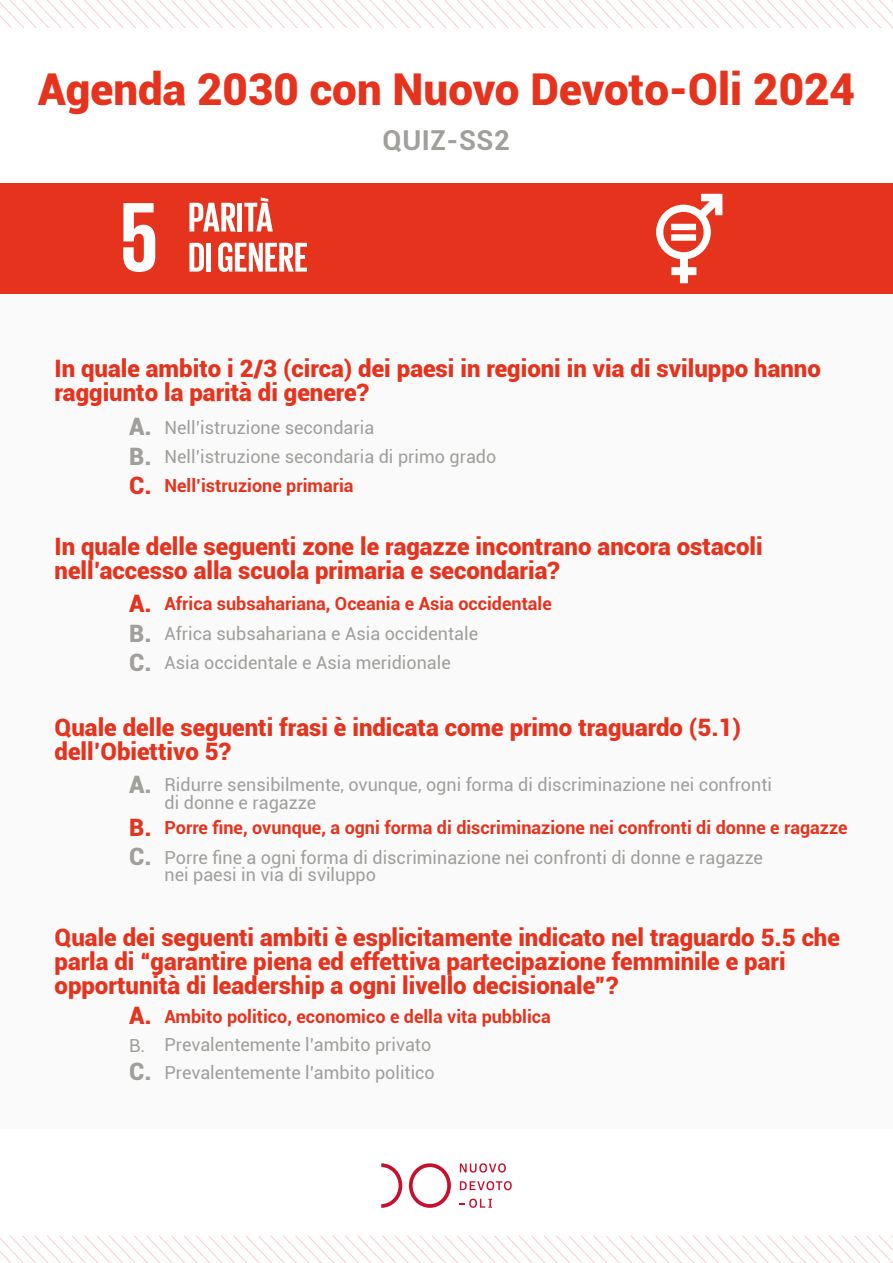
<style>
.page{position:relative;width:893px;height:1263px;background:#fff}
.page>*{position:absolute;margin:0;border:0;box-sizing:border-box;transform-origin:0 0}
.t1{font:900 43.95px "Roboto";color:#e6331d}
.t2{font:700 27.45px "Roboto";letter-spacing:.02em;color:#a09f9c}
.t3{font:900 24px/24px "Roboto";color:#e6331d}
.t4{font:900 24px/29.2px "Roboto";color:#a09f9c}
.t5{font:18px/29.2px "Roboto";color:#a09f9c}
.t6{font:700 18px "Roboto";color:#e6331d}
</style>
<div class="page">
<div style="left:0;top:293px;width:893px;height:836px;background:#fafafa"></div>
<svg style="left:381px;top:1163px;width:21px;height:45px"></svg>
<svg style="left:409px;top:1163px;width:42px;height:45px"></svg>
<svg style="left:460px;top:1163px;width:46px;height:9px"></svg>
<svg style="left:460px;top:1181px;width:52px;height:9px"></svg>
<svg style="left:459px;top:1198px;width:33px;height:10px"></svg>
<svg style="left:0;top:0;width:893px;height:27px"></svg>
<div style="left:0;top:184px;width:893px;height:110px;background:#e6331d"></div>
<svg style="left:123px;top:203px;width:32px;height:69px"></svg>
<svg style="left:189px;top:203px;width:47px;height:28px"></svg>
<div style="left:237px;top:203px;width:5px;height:28px;background:#fff"></div>
<svg style="left:244px;top:197px;width:29px;height:34px"></svg>
<svg style="left:189px;top:243px;width:15px;height:29px"></svg>
<div style="left:206px;top:243px;width:5px;height:29px;background:#fff"></div>
<svg style="left:218px;top:242px;width:89px;height:30px"></svg>
<svg style="left:656px;top:194px;width:66px;height:89px"></svg>
<div style="left:671px;top:224px;width:25px;height:6px;background:#fff"></div>
<div style="left:671px;top:234px;width:25px;height:7px;background:#fff"></div>
<svg style="left:0;top:1236px;width:893px;height:27px"></svg>
<h1 class="t1" style="left:38px;top:58px;width:819px">Agenda 2030 con Nuovo Devoto-Oli 2024</h1>
<p class="t2" style="left:383px;top:120px;width:129px">QUIZ-SS2</p>
<p class="t3" style="left:55px;top:355px;width:768px">In quale ambito i 2/3 (circa) dei paesi in regioni in via di sviluppo hanno raggiunto la parità di genere?</p>
<p class="t4" style="left:129px;top:411px;width:24px">A.<br>B.</p>
<p class="t3" style="left:129px;top:472px;width:24px">C.</p>
<p class="t5" style="left:165px;top:412px;width:333px">Nell’istruzione secondaria<br>Nell’istruzione secondaria di primo grado</p>
<p class="t6" style="left:165px;top:473px;width:191px">Nell’istruzione primaria</p>
<p class="t3" style="left:55px;top:533px;width:710px">In quale delle seguenti zone le ragazze incontrano ancora ostacoli nell’accesso alla scuola primaria e secondaria?</p>
<p class="t3" style="left:129px;top:591px;width:24px">A.</p>
<p class="t4" style="left:129px;top:617px;width:24px">B.<br>C.</p>
<p class="t6" style="left:165px;top:591px;width:389px">Africa subsahariana, Oceania e Asia occidentale</p>
<p class="t5" style="left:165px;top:618px;width:315px">Africa subsahariana e Asia occidentale<br>Asia occidentale e Asia meridionale</p>
<p class="t3" style="left:55px;top:714px;width:688px">Quale delle seguenti frasi è indicata come primo traguardo (5.1) dell’Obiettivo 5?</p>
<p class="t4" style="left:129px;top:769px;width:24px">A.</p>
<p class="t3" style="left:129px;top:815px;width:24px">B.</p>
<p class="t4" style="left:129px;top:841px;width:24px">C.</p>
<p class="t5" style="left:165px;top:776px;width:609px;line-height:17.4px">Ridurre sensibilmente, ovunque, ogni forma di discriminazione nei confronti di donne e ragazze</p>
<p class="t6" style="left:165px;top:815px;width:685px">Porre fine, ovunque, a ogni forma di discriminazione nei confronti di donne e ragazze</p>
<p class="t5" style="left:165px;top:848px;width:600px;line-height:17.4px">Porre fine a ogni forma di discriminazione nei confronti di donne e ragazze nei paesi in via di sviluppo</p>
<p class="t3" style="left:55px;top:924px;width:787px">Quale dei seguenti ambiti è esplicitamente indicato nel traguardo 5.5 che parla di “garantire piena ed effettiva partecipazione femminile e pari opportunità di leadership a ogni livello decisionale”?</p>
<p class="t3" style="left:129px;top:1003px;width:24px">A.</p>
<p class="t5" style="left:129px;top:1030px;width:18px">B.</p>
<p class="t4" style="left:129px;top:1056px;width:24px">C.</p>
<p class="t6" style="left:165px;top:1003px;width:388px">Ambito politico, economico e della vita pubblica</p>
<p class="t5" style="left:165px;top:1029px;width:272px;line-height:28px">Prevalentemente l’ambito privato<br>Prevalentemente l’ambito politico</p>
</div>
